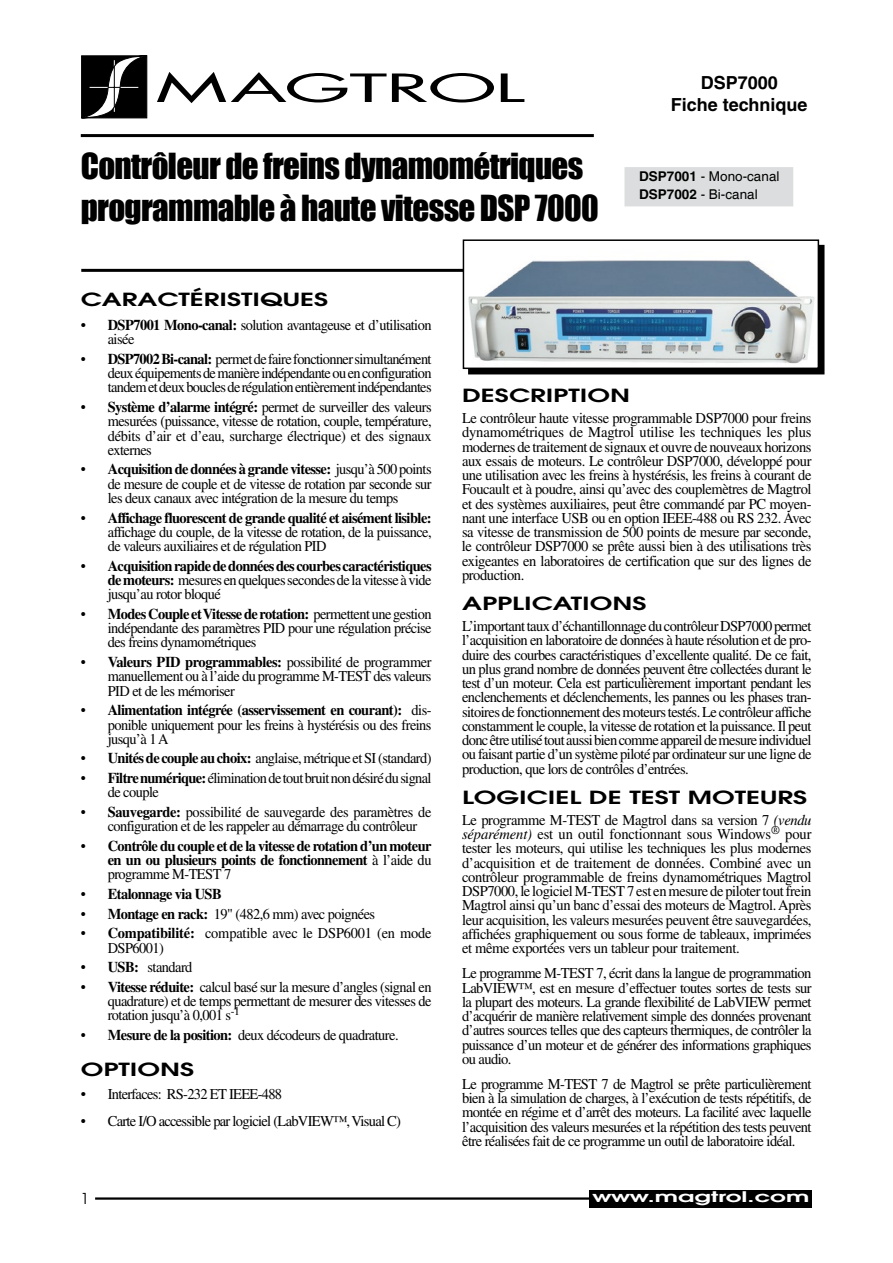
<style>
.page{position:relative;width:893px;height:1263px;background:#fff}
.page>*{position:absolute;margin:0;border:0;box-sizing:border-box;transform-origin:0 0}
.t1{font:37.8px "Futura";letter-spacing:-.025em;color:#000;scale:2.14 1}
.t2{font:33px/42px "Impact";letter-spacing:-.02em;color:#000}
.t3{font:600 18px "Avant Garde";color:#000;scale:1.5 1}
.t4{font:700 18px/21.6px "Helvetica";color:#000;text-align:center}
.t5{font:15px/14.2px "Times";letter-spacing:-.04em;color:#000;text-align:justify}
.t6{font:15px/14.2px "Times";letter-spacing:-.04em;color:#000;text-align:justify;scale:.96 1}
.t7{font:700 15px/14.2px "Times";letter-spacing:-.04em;color:#000;text-align:justify;scale:.96 1}
.t8{font:15px/14.2px "Times";letter-spacing:-.015em;color:#000;scale:.96 1}
.t9{font:15px "Avant Garde";color:#000}
.t10{font:600 14.55px "Avant Garde";color:#fff;scale:1.7 1}
.t11{font:13.5px/18px "Helvetica";color:#000}
.s1{font-weight:700}
.s2{font-weight:400}
.s3{font-style:italic}
</style>
<div class="page">
<hr style="left:81px;top:134px;width:513px;height:3px;background:#000">
<hr style="left:81px;top:269px;width:512px;height:3px;background:#000">
<svg style="left:81px;top:55px;width:66px;height:63px"></svg>
<hr style="left:95px;top:1197px;width:524px;height:3px;background:#000">
<div style="left:589px;top:1190px;width:223px;height:18px;background:#000"></div>
<div style="left:469px;top:246px;width:355px;height:128px;background:#000"></div>
<img style="left:466px;top:246px;width:350px;height:120px">
<div style="left:463px;top:239px;width:356px;height:130px;border:2px solid #000"></div>
<div style="left:624px;top:167px;width:169px;height:39px;background:#dcddde"></div>
<h1 class="t1" style="left:155px;top:62px;width:174px">MAGTROL</h1>
<h2 class="t2" style="left:81px;top:144px;width:520px">Contrôleur de freins dynamométriques programmable à haute vitesse DSP 7000</h2>
<p class="t4" style="left:671px;top:72px;width:138px">DSP7000<br>Fiche technique</p>
<p class="t11" style="left:639px;top:167px;width:142px"><span class="s1">DSP7001</span> - Mono-canal<br><span class="s1">DSP7002</span> - Bi-canal</p>
<p class="t3" style="left:81px;top:288px;width:166px">CARACTÉRISTIQUES</p>
<p class="t5" style="left:108px;top:318px;width:325px;text-indent:-27px">• <span class="s1">DSP7001 Mono-canal:</span> solution avantageuse et d’utilisation aisée</p>
<p class="t6" style="left:108px;top:352px;width:339px;text-indent:-27px">• <span class="s1">DSP7002 Bi-canal:</span> permetdefairefonctionnersimultanément deuxéquipementsdemanièreindépendanteouenconfiguration tandemetdeuxbouclesderégulationentièrementindépendantes</p>
<p class="t6" style="left:108px;top:400px;width:339px;text-indent:-27px">• <span class="s1">Système d’alarme intégré:</span> permet de surveiller des valeurs mesurées (puissance, vitesse de rotation, couple, température, débits d’air et d’eau, surcharge électrique) et des signaux externes</p>
<p class="t6" style="left:108px;top:462px;width:339px;text-indent:-27px">• <span class="s1">Acquisition de données à grande vitesse:</span> jusqu’à 500 points de mesure de couple et de vitesse de rotation par seconde sur les deux canaux avec intégration de la mesure du temps</p>
<p class="t6" style="left:108px;top:510px;width:339px;text-indent:-27px">• <span class="s1">Affichage fluorescent de grande qualité et aisément lisible: </span>affichage du couple, de la vitesse de rotation, de la puissance, de valeurs auxiliaires et de régulation PID</p>
<p class="t7" style="left:108px;top:558px;width:339px;text-indent:-27px"><span class="s2">•</span> Acquisition rapide de données des courbes caractéristiques de moteurs: <span class="s2">mesuresenquelquessecondesdelavitesseàvide jusqu’au rotor bloqué</span></p>
<p class="t6" style="left:108px;top:607px;width:339px;text-indent:-27px">• <span class="s1">Modes Couple et Vitesse de rotation:</span> permettent une gestion indépendante des paramètres PID pour une régulation précise des freins dynamométriques</p>
<p class="t6" style="left:108px;top:655px;width:339px;text-indent:-27px">• <span class="s1">Valeurs PID programmables:</span> possibilité de programmer manuellement ou à l’aide du programme M-TEST des valeurs PID et de les mémoriser</p>
<p class="t6" style="left:108px;top:703px;width:339px;text-indent:-27px">• <span class="s1">Alimentation intégrée (asservissement en courant):</span> dis&shy;ponible uniquement pour les freins à hystérésis ou des freins jusqu’à 1 A</p>
<p class="t6" style="left:81px;top:751px;width:367px">• <span class="s1">Unités de couple au choix:</span> anglaise,métrique et SI (standard)</p>
<p class="t6" style="left:108px;top:771px;width:339px;text-indent:-27px">• <span class="s1">Filtre numérique:</span>éliminationdetoutbruitnondésirédusignal de couple</p>
<p class="t6" style="left:108px;top:805px;width:339px;text-indent:-27px">• <span class="s1">Sauvegarde:</span> possibilité de sauvegarde des paramètres de configuration et de les rappeler au démarrage du contrôleur</p>
<p class="t7" style="left:108px;top:838px;width:339px;text-indent:-27px"><span class="s2">•</span> Contrôle du couple et de la vitesse de rotation d’un moteur en un ou plusieurs points de fonctionnement <span class="s2">à l’aide du programme M-TEST 7</span></p>
<p class="t7" style="left:81px;top:886px;width:148px"><span class="s2">•</span> Etalonnage via USB</p>
<p class="t6" style="left:81px;top:906px;width:308px">• <span class="s1">Montage en rack:</span> 19" (482,6 mm) avec poignées</p>
<p class="t8" style="left:108px;top:926px;width:339px;text-indent:-27px">• <span class="s1">Compatibilité:</span> compatible avec le DSP6001 (en mode<br>DSP6001)</p>
<p class="t6" style="left:81px;top:960px;width:118px">• <span class="s1">USB:</span> standard</p>
<p class="t6" style="left:108px;top:980px;width:339px;text-indent:-27px">• <span class="s1">Vitesse réduite:</span> calcul basé sur la mesure d’angles (signal en quadrature) et de temps permettant de mesurer des vitesses de rotation jusqu’à 0,001 s<sup>-1</sup></p>
<p class="t6" style="left:81px;top:1028px;width:333px">• <span class="s1">Mesure de la position:</span> deux décodeurs de quadrature.</p>
<p class="t3" style="left:81px;top:1057px;width:76px">OPTIONS</p>
<p class="t5" style="left:81px;top:1087px;width:203px">• Interfaces: RS-232 ET IEEE-488</p>
<p class="t5" style="left:81px;top:1114px;width:322px">• Carte I/O accessible par logiciel (LabVIEW™,Visual C)</p>
<p class="t3" style="left:462px;top:384px;width:98px">DESCRIPTION</p>
<p class="t5" style="left:462px;top:411px;width:351px">Le contrôleur haute vitesse programmable DSP7000 pour freins dynamométriques de Magtrol utilise les techniques les plus modernes de traitement de signaux et ouvre de nouveaux horizons aux essais de moteurs. Le contrôleur DSP7000, développé pour une utilisation avec les freins à hystérésis, les freins à courant de Foucault et à poudre, ainsi qu’avec des couplemètres de Magtrol et des systèmes auxiliaires, peut être commandé par PC moyen&shy;nant une interface USB ou en option IEEE-488 ou RS 232. Avec sa vitesse de transmission de 500 points de mesure par seconde, le contrôleur DSP7000 se prête aussi bien à des utilisations très exigeantes en laboratoires de certification que sur des lignes de production.</p>
<p class="t3" style="left:462px;top:592px;width:13px">APP</p>
<p class="t3" style="left:512px;top:592px;width:66px">LICATION</p>
<p class="t3" style="left:632px;top:592px;width:11px">S</p>
<p class="t5" style="left:462px;top:619px;width:351px">L’importanttauxd’échantillonnageducontrôleurDSP7000permet l’acquisition en laboratoire de données à haute résolution et de pro&shy;duire des courbes caractéristiques d’excellente qualité. De ce fait, un plus grand nombre de données peuvent être collectées durant le test d’un moteur. Cela est particulièrement important pendant les enclenchements et déclenchements, les pannes ou les phases tran&shy;sitoires de fonctionnement des moteurs testés. Le contrôleur affiche constamment le couple, la vitesse de rotation et la puissance. Il peut doncêtreutilisétoutaussibiencommeappareildemesureindividuel ou faisant partie d’un système piloté par ordinateur sur une ligne de production, que lors de contrôles d’entrées.</p>
<p class="t3" style="left:462px;top:785px;width:232px">LOGICIEL DE TEST MOTEURS</p>
<p class="t5" style="left:462px;top:813px;width:351px">Le programme M-TEST de Magtrol dans sa version 7 <span class="s3">(vendu séparément)</span> est un outil fonctionnant sous Windows<sup>®</sup> pour tester les moteurs, qui utilise les techniques les plus modernes d’acquisition et de traitement de données. Combiné avec un contrôleur programmable de freins dynamométriques Magtrol DSP7000, le logiciel M-TEST 7 est en mesure de piloter tout frein Magtrol ainsi qu’un banc d’essai des moteurs de Magtrol. Après leur acquisition, les valeurs mesurées peuvent être sauvegardées, affichées graphiquement ou sous forme de tableaux, imprimées et même exportées vers un tableur pour traitement.</p>
<p class="t5" style="left:462px;top:966px;width:351px">Le programme M-TEST 7, écrit dans la langue de programmation LabVIEW™, est en mesure d’effectuer toutes sortes de tests sur la plupart des moteurs. La grande flexibilité de LabVIEW permet d’acquérir de manière relativement simple des données provenant d’autres sources telles que des capteurs thermiques, de contrôler la puissance d’un moteur et de générer des informations graphiques ou audio.</p>
<p class="t5" style="left:462px;top:1076px;width:351px">Le programme M-TEST 7 de Magtrol se prête particulièrement bien à la simulation de charges, à l’exécution de tests répétitifs, de montée en régime et d’arrêt des moteurs. La facilité avec laquelle l’acquisition des valeurs mesurées et la répétition des tests peuvent être réalisées fait de ce programme un outil de laboratoire idéal.</p>
<p class="t9" style="left:81px;top:1190px;width:10px">1</p>
<p class="t10" style="left:592px;top:1187px;width:129px">WWW.MAGTROL.COM</p>
</div>
